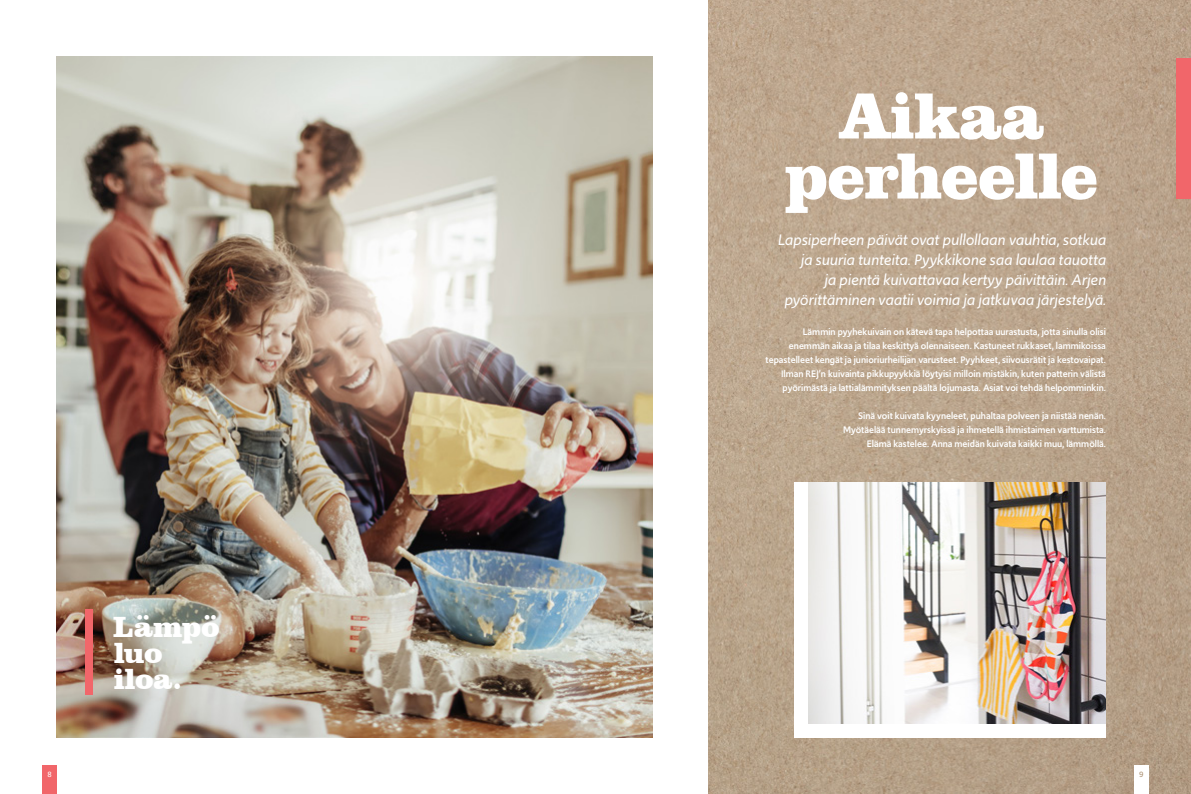
<style>
.page{position:relative;width:1191px;height:794px;background:#fff}
.page>*{position:absolute;margin:0;border:0;box-sizing:border-box;transform-origin:0 0}
.t1{font:900 67px/60px "Clarendon BT";letter-spacing:-.01em;color:#fff;text-align:center}
.t2{font:900 30px/26px "Clarendon BT";letter-spacing:-.005em;color:#fff}
.t3{font:italic 16px/20px "Upgrade";color:#fff;text-align:right}
.t4{font:500 10px/14px "Upgrade";color:#fff;text-align:right}
.t5{font:8px "Upgrade";color:#fff}
.t6{font:8px "Upgrade";color:#a78b6b}
</style>
<div class="page">
<img style="left:57px;top:57px;width:595px;height:680px">
<img style="left:709px;top:0;width:482px;height:794px">
<div style="left:794px;top:482px;width:312px;height:255px;background:#fff"></div>
<img style="left:808px;top:482px;width:298px;height:241px">
<div style="left:1176px;top:58px;width:15px;height:140px;background:#f1666a"></div>
<div style="left:85px;top:609px;width:7px;height:85px;background:#f1666a"></div>
<div style="left:1134px;top:765px;width:14px;height:29px;background:#fff"></div>
<div style="left:43px;top:765px;width:14px;height:29px;background:#f1666a"></div>
<h1 class="t1" style="left:784px;top:84px;width:315px">Aikaa perheelle</h1>
<h3 class="t3" style="left:777px;top:229px;width:330px">Lapsiperheen päivät ovat pullollaan vauhtia, sotkua ja suuria tunteita. Pyykkikone saa laulaa tauotta<br>ja pientä kuivattavaa kertyy päivittäin. Arjen pyörittäminen vaatii voimia ja jatkuvaa järjestelyä.</h3>
<h2 class="t2" style="left:113px;top:613px;width:108px">Lämpö luo iloa.</h2>
<p class="t4" style="left:765px;top:324px;width:342px">Lämmin pyyhekuivain on kätevä tapa helpottaa uurastusta, jotta sinulla olisi enemmän aikaa ja tilaa keskittyä olennaiseen. Kastuneet rukkaset, lammikoissa tepastelleet kengät ja junioriurheilijan varusteet. Pyyhkeet, siivousrätit ja kestovaipat.<br>Ilman REJ’n kuivainta pikkupyykkiä löytyisi milloin mistäkin, kuten patterin välistä pyörimästä ja lattialämmityksen päältä lojumasta. Asiat voi tehdä helpomminkin.</p>
<p class="t4" style="left:843px;top:408px;width:264px">Sinä voit kuivata kyyneleet, puhaltaa polveen ja niistää nenän.<br>Myötäelää tunnemyrskyissä ja ihmetellä ihmistaimen varttumista.<br>Elämä kastelee. Anna meidän kuivata kaikki muu, lämmöllä.</p>
<p class="t5" style="left:47px;top:769px;width:6px">8</p>
<p class="t6" style="left:1139px;top:769px;width:6px">9</p>
</div>
